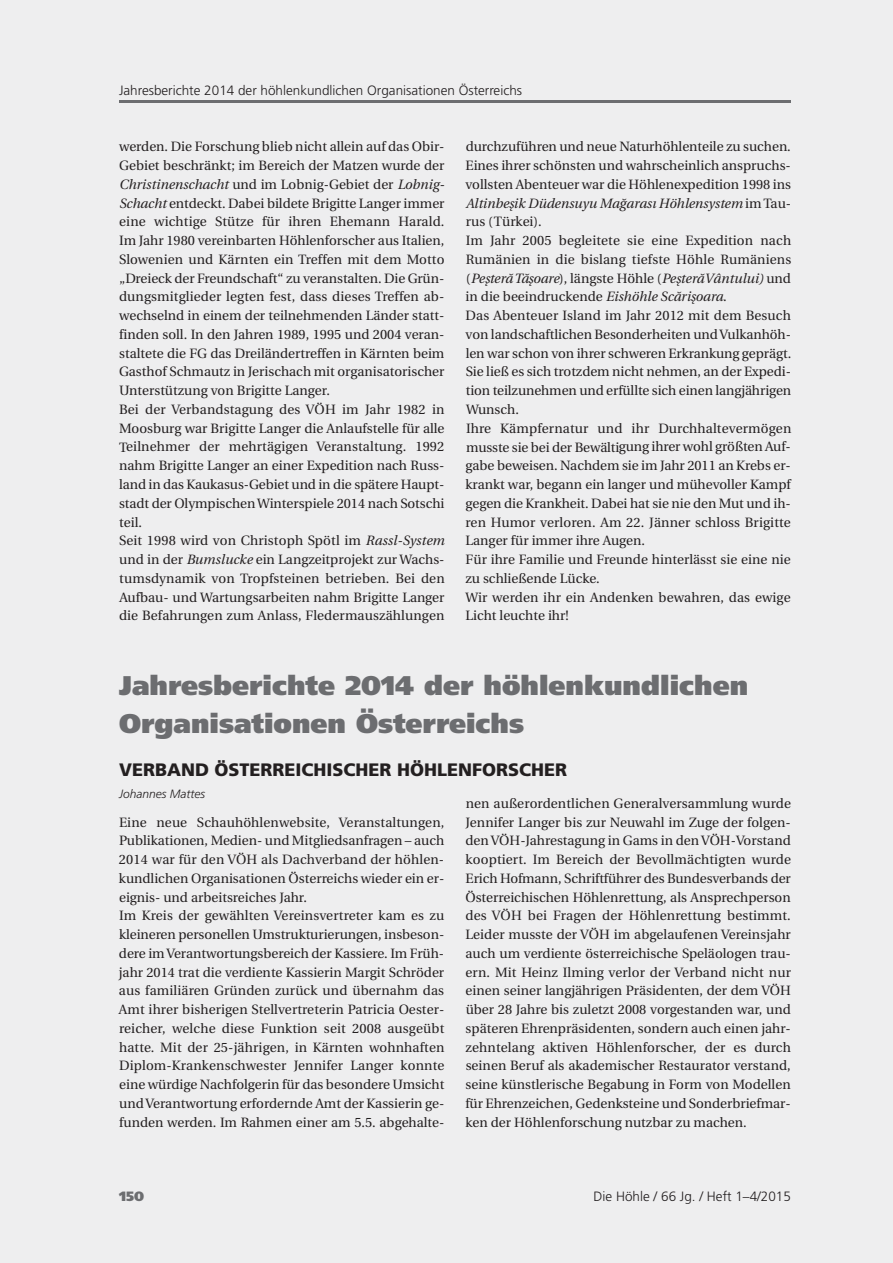
<style>
.page{position:relative;width:893px;height:1263px;background:#eeeeef}
.page>*{position:absolute;margin:0;border:0;box-sizing:border-box;transform-origin:0 0}
.t1{font:900 27px/37.5px "Frutiger";color:#6c6d70}
.t2{font:900 18px "Frutiger";color:#231f20}
.t3{font:13.5px/18.8px "Utopia";color:#231f20}
.t4{font:300 13.5px "Frutiger";color:#231f20}
.t5{font:900 13.5px "Frutiger";color:#6c6d70}
.t6{font:italic 300 12px "Frutiger";color:#231f20}
.s1{font-style:italic}
</style>
<div class="page">
<hr style="left:119px;top:100px;width:672px;height:3px;background:#6c6d70">
<p class="t4" style="left:119px;top:85px;width:405px">Jahresberichte 2014 der höhlenkundlichen Organisationen Österreichs</p>
<p class="t3" style="left:119px;top:139px;width:327px">werden. Die Forschung blieb nicht allein auf das Obir-Gebiet beschränkt; im Bereich der Matzen wurde der <span class="s1">Christinenschacht</span> und im Lobnig-Gebiet der <span class="s1">Lobnig-Schacht</span> entdeckt. Dabei bildete Brigitte Langer immer eine wichtige Stütze für ihren Ehemann Harald.<br>Im Jahr 1980 vereinbarten Höhlenforscher aus Italien, Slowenien und Kärnten ein Treffen mit dem Motto „Dreieck der Freundschaft“ zu veranstalten. Die Grün&shy;dungsmitglieder legten fest, dass dieses Treffen ab&shy;wechselnd in einem der teilnehmenden Länder statt&shy;finden soll. In den Jahren 1989, 1995 und 2004 veran&shy;staltete die FG das Dreiländertreffen in Kärnten beim Gasthof Schmautz in Jerischach mit organisatorischer Unterstützung von Brigitte Langer.<br>Bei der Verbandstagung des VÖH im Jahr 1982 in Moosburg war Brigitte Langer die Anlaufstelle für alle Teilnehmer der mehrtägigen Veranstaltung. 1992 nahm Brigitte Langer an einer Expedition nach Russ&shy;land in das Kaukasus-Gebiet und in die spätere Haupt&shy;stadt der Olympischen Winterspiele 2014 nach Sotschi teil.<br>Seit 1998 wird von Christoph Spötl im <span class="s1">Rassl-System </span>und in der <span class="s1">Bumslucke</span> ein Langzeitprojekt zur Wachs&shy;tumsdynamik von Tropfsteinen betrieben. Bei den Aufbau- und Wartungsarbeiten nahm Brigitte Langer die Befahrungen zum Anlass, Fledermauszählungen</p>
<p class="t3" style="left:465px;top:139px;width:327px">durchzuführen und neue Naturhöhlenteile zu suchen.<br>Eines ihrer schönsten und wahrscheinlich anspruchs&shy;vollsten Abenteuer war die Höhlenexpedition 1998 ins <span class="s1">Altinbes˛ik Düdensuyu Mag˘ arası Höhlensystem</span> im Tau&shy;rus (Türkei).<br>Im Jahr 2005 begleitete sie eine Expedition nach Rumänien in die bislang tiefste Höhle Rumäniens (<span class="s1">Pes˛tera˘ Ta˘s˛oare</span>), längste Höhle (<span class="s1">Pes˛tera˘ Vântului)</span> und in die beeindruckende <span class="s1">Eishöhle Sca˘ris˛oara</span>.<br>Das Abenteuer Island im Jahr 2012 mit dem Besuch von landschaftlichen Besonderheiten und Vulkanhöh&shy;len war schon von ihrer schweren Erkrankung geprägt.<br>Sie ließ es sich trotzdem nicht nehmen, an der Expedi&shy;tion teilzunehmen und erfüllte sich einen langjährigen Wunsch.<br>Ihre Kämpfernatur und ihr Durchhaltevermögen musste sie bei der Bewältigung ihrer wohl größten Auf&shy;gabe beweisen. Nachdem sie im Jahr 2011 an Krebs er&shy;krankt war, begann ein langer und mühevoller Kampf gegen die Krankheit. Dabei hat sie nie den Mut und ih&shy;ren Humor verloren. Am 22. Jänner schloss Brigitte Langer für immer ihre Augen.<br>Für ihre Familie und Freunde hinterlässt sie eine nie zu schließende Lücke.<br>Wir werden ihr ein Andenken bewahren, das ewige Licht leuchte ihr!</p>
<h1 class="t1" style="left:119px;top:669px;width:631px">Jahresberichte 2014 der höhlenkundlichen<br>Organisationen Österreichs</h1>
<h2 class="t2" style="left:119px;top:762px;width:450px">VERBAND ÖSTERREICHISCHER HÖHLENFORSCHER</h2>
<p class="t6" style="left:119px;top:789px;width:88px">Johannes Mattes</p>
<p class="t3" style="left:119px;top:814px;width:327px">Eine neue Schauhöhlenwebsite, Veranstaltungen, Publikationen, Medien- und Mitgliedsanfragen – auch 2014 war für den VÖH als Dachverband der höhlen&shy;kundlichen Organisationen Österreichs wieder ein er&shy;eignis- und arbeitsreiches Jahr.<br>Im Kreis der gewählten Vereinsvertreter kam es zu kleineren personellen Umstrukturierungen, insbeson&shy;dere im Verantwortungsbereich der Kassiere. Im Früh&shy;jahr 2014 trat die verdiente Kassierin Margit Schröder aus familiären Gründen zurück und übernahm das Amt ihrer bisherigen Stellvertreterin Patricia Oester&shy;reicher, welche diese Funktion seit 2008 ausgeübt hatte. Mit der 25-jährigen, in Kärnten wohnhaften Diplom-Krankenschwester Jennifer Langer konnte eine würdige Nachfolgerin für das besondere Umsicht und Verantwortung erfordernde Amt der Kassierin ge&shy;funden werden. Im Rahmen einer am 5.5. abgehalte-</p>
<p class="t3" style="left:465px;top:795px;width:327px;text-align:justify">nen außerordentlichen Generalversammlung wurde Jennifer Langer bis zur Neuwahl im Zuge der folgen&shy;den VÖH-Jahrestagung in Gams in den VÖH-Vorstand kooptiert. Im Bereich der Bevollmächtigten wurde Erich Hofmann, Schriftführer des Bundesverbands der Österreichischen Höhlenrettung, als Ansprechperson des VÖH bei Fragen der Höhlenrettung bestimmt.<br>Leider musste der VÖH im abgelaufenen Vereinsjahr auch um verdiente österreichische Speläologen trau&shy;ern. Mit Heinz Ilming verlor der Verband nicht nur einen seiner langjährigen Präsidenten, der dem VÖH über 28 Jahre bis zuletzt 2008 vorgestanden war, und späteren Ehrenpräsidenten, sondern auch einen jahr&shy;zehntelang aktiven Höhlenforscher, der es durch seinen Beruf als akademischer Restaurator verstand, seine künstlerische Begabung in Form von Modellen für Ehrenzeichen, Gedenksteine und Sonderbriefmar&shy;ken der Höhlenforschung nutzbar zu machen.</p>
<p class="t5" style="left:119px;top:1191px;width:27px">150</p>
<p class="t4" style="left:594px;top:1191px;width:199px">Die Höhle / 66 Jg. / Heft 1–4/2015</p>
</div>
